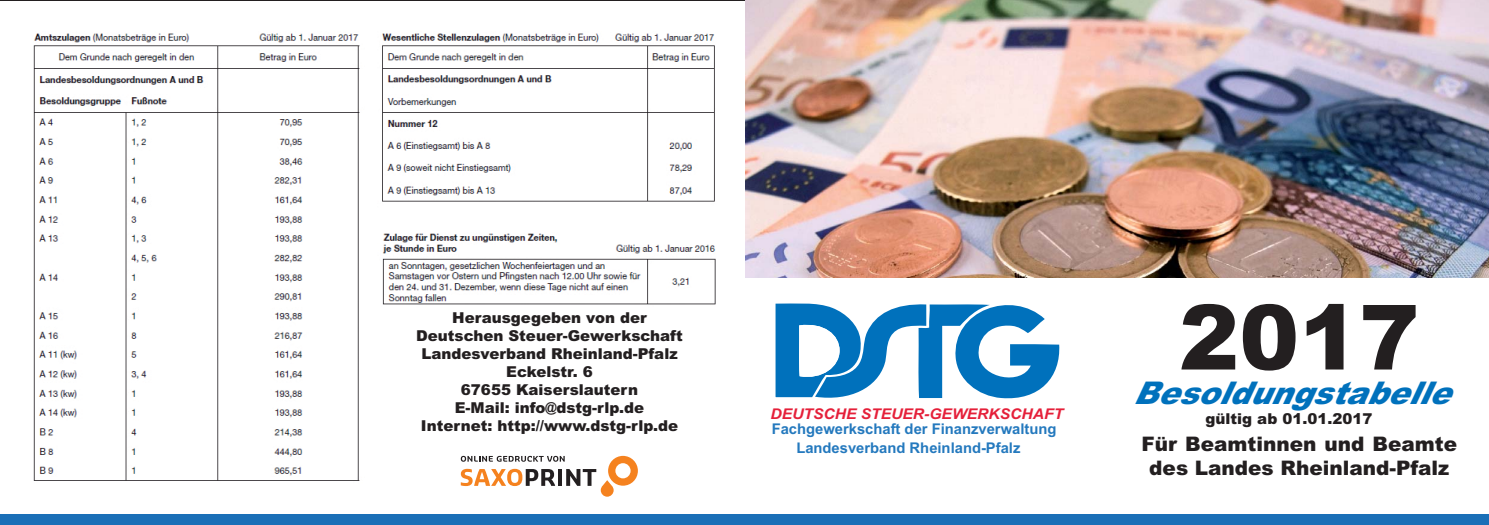
<style>
.page{position:relative;width:1489px;height:525px;background:#fff}
.page>*{position:absolute;margin:0;border:0;box-sizing:border-box;transform-origin:0 0}
.t1{font:900 90px "Arial";color:#231f20}
.t2{font:italic 900 31.25px "Arial";color:#0071bc}
.t3{font:900 20px/24px "Arial";color:#231f20;text-align:center}
.t4{font:900 15px/18px "Arial";color:#231f20;text-align:center}
.t5{font:700 14.75px "Arial";color:#2479be}
.t6{font:italic 700 14.75px "Arial";color:#e5203a;scale:1.06 1}
</style>
<div class="page">
<img style="left:33px;top:33px;width:683px;height:448px">
<div style="left:0;top:514px;width:1488px;height:10px;background:#1a6fb7"></div>
<img style="left:745px;top:0;width:743px;height:277px">
<svg style="left:775px;top:303px;width:285px;height:96px"></svg>
<div style="left:442px;top:436px;width:215px;height:71px;background:#fff"></div>
<svg style="left:461px;top:455px;width:177px;height:41px"></svg>
<p class="t4" style="left:416px;top:310px;width:268px">Herausgegeben von der<br>Deutschen Steuer-Gewerkschaft<br>Landesverband Rheinland-Pfalz<br>Eckelstr. 6<br>67655 Kaiserslautern<br>E-Mail: info@dstg-rlp.de<br>Internet: http://www.dstg-rlp.de</p>
<p class="t6" style="left:770px;top:405px;width:278px">DEUTSCHE STEUER-GEWERKSCHAFT</p>
<p class="t5" style="left:796px;top:442px;width:225px">Landesverband Rheinland-Pfalz</p>
<p class="t5" style="left:771px;top:423px;width:286px">Fachgewerkschaft der Finanzverwaltung</p>
<h1 class="t1" style="left:1178px;top:305px;width:242px">2017</h1>
<h2 class="t2" style="left:1133px;top:381px;width:331px">Besoldungstabelle</h2>
<h3 class="t3" style="left:1141px;top:433px;width:317px">Für Beamtinnen und Beamte des Landes Rheinland-Pfalz</h3>
<p class="t4" style="left:1205px;top:411px;width:168px">gültig ab 01.01.2017</p>
</div>
